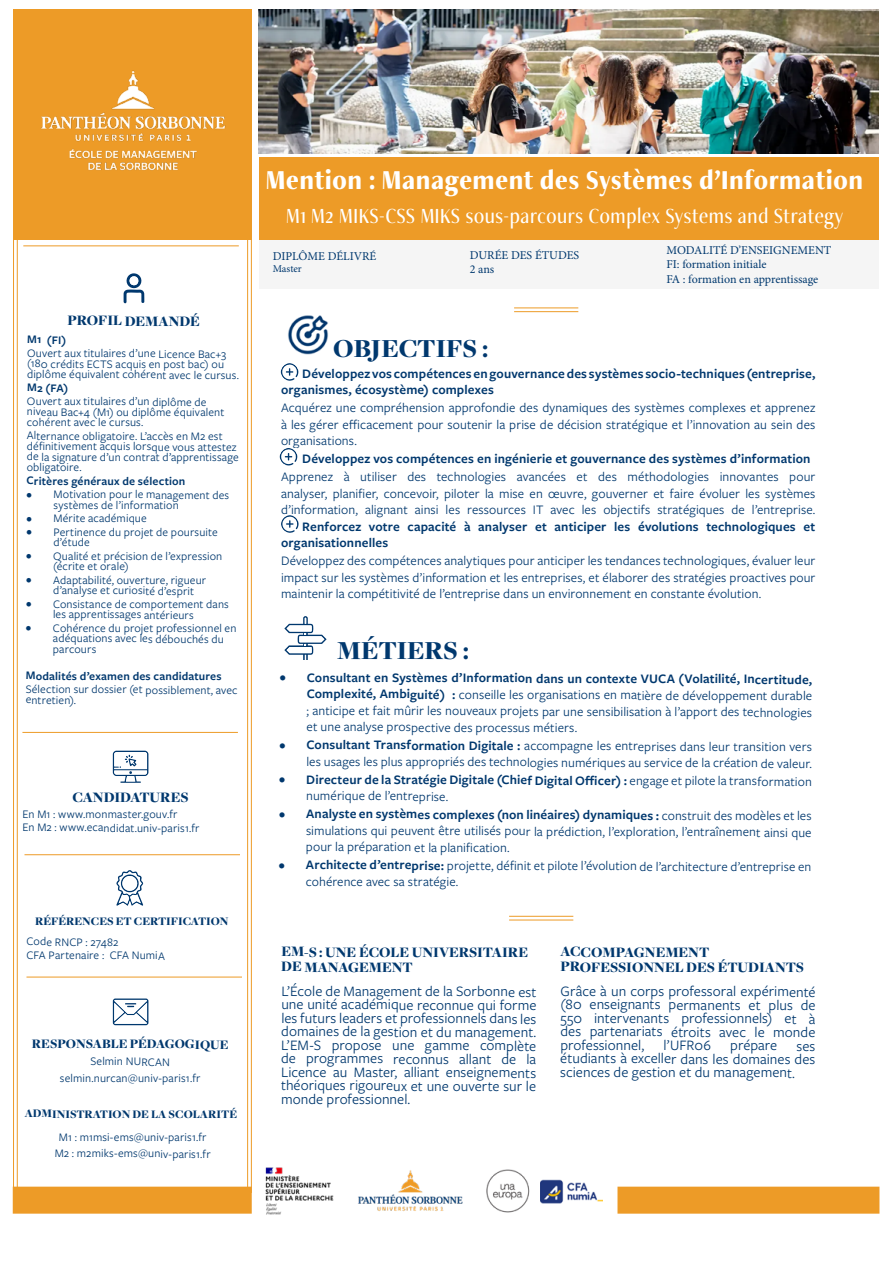
<style>
.page{position:relative;width:893px;height:1263px;background:#fff}
.page>*{position:absolute;margin:0;border:0;box-sizing:border-box;transform-origin:0 0}
.t1{font:700 33px "Freight Neo Cnd Pro";color:#fff}
.t2{font:33px "Freight Neo Cnd Pro";color:#fff}
.t3{font:700 28.5px "Freight Neo Cnd Pro";color:#fff}
.t4{font:900 27px "Freight Disp Pro";letter-spacing:-.005em;color:#00386e}
.t5{font:22.5px "Freight Neo Cnd Pro";color:#fff}
.t6{font:15px/13.5px "Freight Sans Pro";color:#00386e;text-align:justify}
.t7{font:900 15px/14.7px "Freight Disp Pro";letter-spacing:-.005em;color:#00386e}
.t8{font:13.5px/16.5px "Freight Sans Pro";letter-spacing:.005em;color:#00386e;text-align:justify}
.t9{font:600 13.5px/16.5px "Freight Sans Pro";letter-spacing:.01em;color:#00386e}
.t10{font:900 13.5px "Freight Disp Pro";letter-spacing:-.005em;color:#00386e}
.t11{font:12px/10.5px "Freight Sans Pro";letter-spacing:.005em;color:#00386e}
.t12{font:12px/14.4px "Minion Pro";color:#00386e}
.t13{font:600 12px "Freight Sans Pro";letter-spacing:.01em;color:#00386e}
.t14{font:900 12px "Freight Disp Pro";letter-spacing:-.005em;color:#00386e}
.t15{font:10.5px "Minion Pro";letter-spacing:-.005em;color:#00386e}
.s1{font-weight:600}
</style>
<div class="page">
<div style="left:617px;top:1187px;width:271px;height:27px;background:#ed9b27"></div>
<div style="left:13px;top:1187px;width:239px;height:27px;background:#ed9b27"></div>
<div style="left:13px;top:10px;width:239px;height:230px;background:#ed9b27"></div>
<img style="left:41px;top:70px;width:185px;height:101px">
<hr style="left:509px;top:916px;width:64px;height:1px;background:#ed9b27">
<hr style="left:509px;top:920px;width:64px;height:1px;background:#ed9b27">
<hr style="left:23px;top:245px;width:216px;height:1px;background:#ed9b27">
<hr style="left:22px;top:732px;width:216px;height:1px;background:#ed9b27">
<hr style="left:25px;top:854px;width:215px;height:1px;background:#ed9b27">
<hr style="left:26px;top:977px;width:216px;height:1px;background:#ed9b27">
<hr style="left:514px;top:308px;width:64px;height:1px;background:#ed9b27">
<hr style="left:514px;top:311px;width:64px;height:1px;background:#ed9b27">
<svg style="left:123px;top:273px;width:22px;height:31px"></svg>
<svg style="left:113px;top:750px;width:35px;height:33px"></svg>
<svg style="left:113px;top:998px;width:36px;height:28px"></svg>
<hr style="left:251px;top:143px;width:1px;height:1050px;background:#ed9b27">
<hr style="left:247px;top:143px;width:1px;height:1050px;background:#ed9b27">
<hr style="left:17px;top:150px;width:1px;height:1050px;background:#ed9b27">
<hr style="left:13px;top:150px;width:1px;height:1050px;background:#ed9b27">
<img style="left:486px;top:1169px;width:44px;height:44px">
<img style="left:358px;top:1170px;width:105px;height:41px">
<img style="left:265px;top:1167px;width:69px;height:48px">
<img style="left:259px;top:10px;width:619px;height:143px">
<div style="left:259px;top:240px;width:619px;height:48px;background:#f5f5f5"></div>
<div style="left:879px;top:1118px;width:14px;height:132px;background:#fff"></div>
<svg style="left:284px;top:616px;width:43px;height:43px"></svg>
<svg style="left:116px;top:870px;width:28px;height:36px"></svg>
<img style="left:288px;top:315px;width:40px;height:40px">
<div style="left:259px;top:157px;width:619px;height:83px;background:#ed9b27"></div>
<svg style="left:281px;top:363px;width:17px;height:18px"></svg>
<svg style="left:280px;top:448px;width:17px;height:18px"></svg>
<svg style="left:281px;top:515px;width:18px;height:18px"></svg>
<img style="left:541px;top:1179px;width:62px;height:24px">
<p class="t7" style="left:67px;top:313px;width:134px">PROFIL DEMANDÉ</p>
<p class="t13" style="left:27px;top:331px;width:41px">M1 (FI)</p>
<p class="t11" style="left:27px;top:348px;width:214px">Ouvert aux titulaires d’une Licence Bac+3 (180 crédits ECTS acquis en post bac) ou diplôme équivalent cohérent avec le cursus.</p>
<p class="t13" style="left:27px;top:379px;width:43px">M2 (FA)</p>
<p class="t11" style="left:27px;top:396px;width:199px">Ouvert aux titulaires d’un diplôme de niveau Bac+4 (M1) ou diplôme équivalent cohérent avec le cursus.</p>
<p class="t11" style="left:27px;top:430px;width:214px">Alternance obligatoire. L’accès en M2 est définitivement acquis lorsque vous attestez de la signature d’un contrat d’apprentissage obligatoire.</p>
<p class="t13" style="left:27px;top:473px;width:160px">Critères généraux de sélection</p>
<p class="t11" style="left:54px;top:489px;width:177px;text-indent:-27px">• Motivation pour le management des systèmes de l’information</p>
<p class="t11" style="left:26px;top:513px;width:122px">• Mérite académique</p>
<p class="t11" style="left:53px;top:526px;width:166px;text-indent:-27px">• Pertinence du projet de poursuite d’étude</p>
<p class="t11" style="left:53px;top:550px;width:171px;text-indent:-27px">• Qualité et précision de l’expression (écrite et orale)</p>
<p class="t11" style="left:53px;top:574px;width:154px;text-indent:-27px">• Adaptabilité, ouverture, rigueur d’analyse et curiosité d’esprit</p>
<p class="t11" style="left:53px;top:598px;width:177px;text-indent:-27px">• Consistance de comportement dans les apprentissages antérieurs</p>
<p class="t11" style="left:53px;top:622px;width:185px;text-indent:-27px">• Cohérence du projet professionnel en adéquations avec les débouchés du parcours</p>
<p class="t13" style="left:26px;top:668px;width:197px">Modalités d’examen des candidatures</p>
<p class="t11" style="left:26px;top:684px;width:214px">Sélection sur dossier (et possiblement, avec entretien).</p>
<p class="t7" style="left:72px;top:790px;width:118px">CANDIDATURES</p>
<p class="t11" style="left:22px;top:807px;width:179px;line-height:13.5px">En M1 : www.monmaster.gouv.fr<br>En M2 : www.ecandidat.univ-paris1.fr</p>
<p class="t14" style="left:35px;top:913px;width:195px">RÉFÉRENCES ET CERTIFICATION</p>
<p class="t11" style="left:27px;top:934px;width:140px;line-height:13.5px">Code RNCP : 27482<br>CFA Partenaire : CFA NumiA</p>
<p class="t10" style="left:32px;top:1035px;width:198px">RESPONSABLE PÉDAGOGIQUE</p>
<p class="t11" style="left:60px;top:1053px;width:142px;line-height:16.5px;text-align:center">Selmin NURCAN selmin.nurcan@univ-paris1.fr</p>
<p class="t14" style="left:25px;top:1106px;width:214px">ADMINISTRATION DE LA SCOLARITÉ</p>
<p class="t11" style="left:55px;top:1128px;width:157px;line-height:16.5px;text-align:center">M1 : m1msi-ems@univ-paris1.fr<br>M2 : m2miks-ems@univ-paris1.fr</p>
<h2 class="t3" style="left:266px;top:163px;width:599px">Mention : Management des Systèmes d’Information</h2>
<h3 class="t5" style="left:286px;top:203px;width:559px">M1 M2 MIKS-CSS MIKS sous-parcours Complex Systems and Strategy</h3>
<h1 class="t1" style="left:308px;top:163px;width:515px">Mention : Comptabilité Contrôle Audit</h1>
<h1 class="t2" style="left:327px;top:197px;width:476px">M1 M2 CCA Comptabilité Contrôle Audit</h1>
<p class="t12" style="left:273px;top:249px;width:105px">DIPLÔME DÉLIVRÉ</p>
<p class="t15" style="left:273px;top:262px;width:31px">Master</p>
<p class="t12" style="left:470px;top:248px;width:111px">DURÉE DES ÉTUDES<br>2 ans</p>
<h3 class="t4" style="left:333px;top:330px;width:156px">OBJECTIFS :</h3>
<p class="t12" style="left:666px;top:243px;width:166px">MODALITÉ D’ENSEIGNEMENT<br>FI: formation initiale<br>FA : formation en apprentissage</p>
<p class="t9" style="left:281px;top:365px;width:536px;text-indent:21px">Développez vos compétences en gouvernance des systèmes socio-techniques (entreprise, organismes, écosystème) complexes</p>
<p class="t8" style="left:281px;top:399px;width:536px">Acquérez une compréhension approfondie des dynamiques des systèmes complexes et apprenez à les gérer efficacement pour soutenir la prise de décision stratégique et l’innovation au sein des organisations.</p>
<p class="t9" style="left:302px;top:450px;width:510px">Développez vos compétences en ingénierie et gouvernance des systèmes d’information</p>
<p class="t8" style="left:281px;top:468px;width:536px">Apprenez à utiliser des technologies avancées et des méthodologies innovantes pour analyser, planifier, concevoir, piloter la mise en œuvre, gouverner et faire évoluer les systèmes d’information, alignant ainsi les ressources IT avec les objectifs stratégiques de l’entreprise.</p>
<p class="t9" style="left:281px;top:518px;width:536px;text-indent:21px">Renforcez votre capacité à analyser et anticiper les évolutions technologiques et organisationnelles</p>
<p class="t8" style="left:281px;top:552px;width:536px">Développez des compétences analytiques pour anticiper les tendances technologiques, évaluer leur impact sur les systèmes d’information et les entreprises, et élaborer des stratégies proactives pour maintenir la compétitivité de l’entreprise dans un environnement en constante évolution.</p>
<h3 class="t4" style="left:337px;top:632px;width:133px">MÉTIERS :</h3>
<p class="t8" style="left:306px;top:669px;width:507px;text-indent:-27px"><span class="s1">• Consultant en Systèmes d’Information dans un contexte VUCA (Volatilité, Incertitude, Complexité, Ambiguité) :</span> conseille les organisations en matière de développement durable ; anticipe et fait mûrir les nouveaux projets par une sensibilisation à l’apport des technologies et une analyse prospective des processus métiers.</p>
<p class="t8" style="left:279px;top:738px;width:534px;line-height:16px;text-align:right"><span class="s1">• Consultant Transformation Digitale :</span> accompagne les entreprises dans leur transition vers les usages les plus appropriés des technologies numériques au service de la création de valeur.</p>
<p class="t8" style="left:306px;top:771px;width:507px;text-indent:-27px"><span class="s1">• Directeur de la Stratégie Digitale (Chief Digital Officer) :</span> engage et pilote la transformation numérique de l’entreprise.</p>
<p class="t8" style="left:306px;top:806px;width:507px;text-indent:-27px"><span class="s1">• Analyste en systèmes complexes (non linéaires) dynamiques :</span> construit des modèles et les simulations qui peuvent être utilisés pour la prédiction, l’exploration, l’entraînement ainsi que pour la préparation et la planification.</p>
<p class="t8" style="left:306px;top:858px;width:507px;line-height:15.5px;text-indent:-27px"><span class="s1">• Architecte d’entreprise:</span> projette, définit et pilote l’évolution de l’architecture d’entreprise en cohérence avec sa stratégie.</p>
<p class="t7" style="left:281px;top:944px;width:248px">EM-S : UNE ÉCOLE UNIVERSITAIRE<br>DE MANAGEMENT</p>
<p class="t6" style="left:281px;top:984px;width:257px">L’École de Management de la Sorbonne est une unité académique reconnue qui forme les futurs leaders et professionnels dans les domaines de la gestion et du management.<br>L’EM-S propose une gamme complète de programmes reconnus allant de la Licence au Master, alliant enseignements théoriques rigoureux et une ouverte sur le monde professionnel.</p>
<p class="t7" style="left:560px;top:944px;width:245px;line-height:15.1px">ACCOMPAGNEMENT<br>PROFESSIONNEL DES ÉTUDIANTS</p>
<p class="t6" style="left:560px;top:984px;width:257px">Grâce à un corps professoral expérimenté (80 enseignants permanents et plus de 550 intervenants professionnels) et à des partenariats étroits avec le monde professionnel,</p>
<p class="t6" style="left:663px;top:1038px;width:49px">l’UFR06</p>
<p class="t6" style="left:730px;top:1038px;width:49px">prépare</p>
<p class="t6" style="left:560px;top:1038px;width:257px;text-indent:236px">ses étudiants à exceller dans les domaines des sciences de gestion et du management.</p>
</div>
